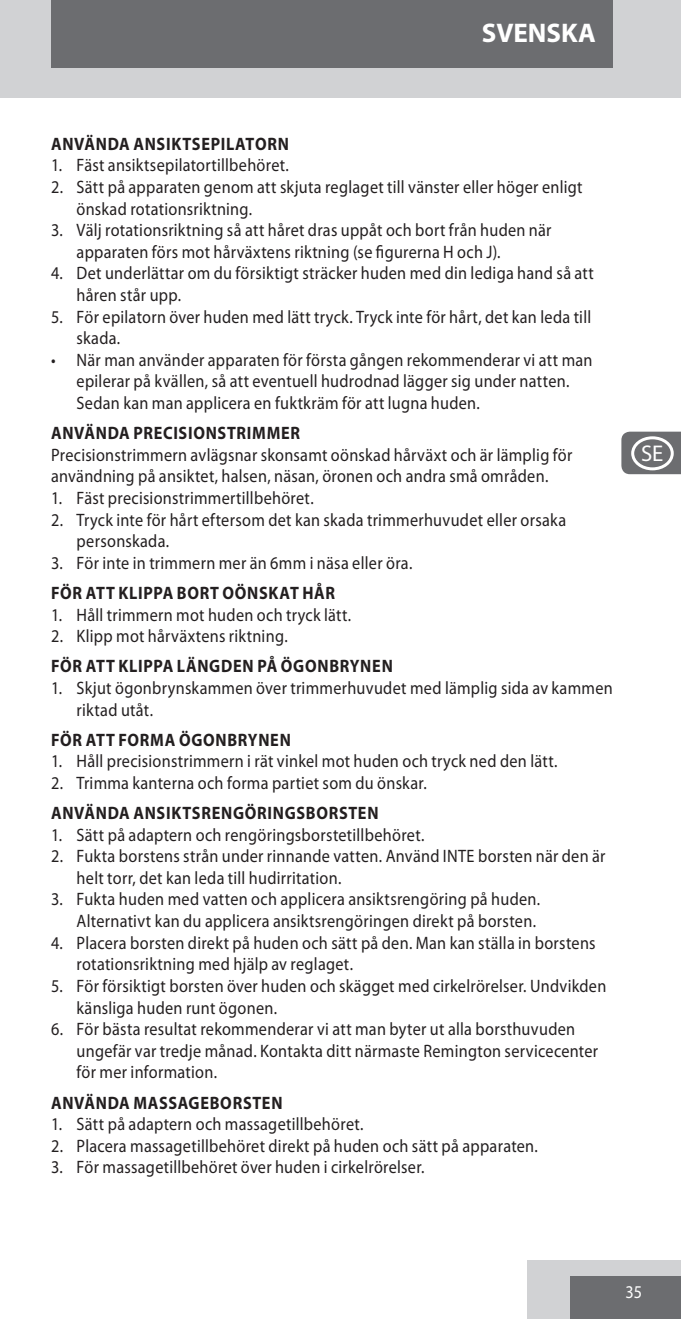
<style>
.page{position:relative;width:681px;height:1319px;background:#fff}
.page>*{position:absolute;margin:0;border:0;box-sizing:border-box;transform-origin:0 0}
.t1{font:700 27px "Myriad Pro";color:#fff}
.t2{font:22.8px "Myriad Pro";color:#fff}
.default{font:18px/21.6px "Myriad Pro";letter-spacing:.02em;color:#231f20;scale:.9 1}
.t3{font:700 18px "Myriad Pro";letter-spacing:.045em;color:#231f20;scale:.9 1}
.t4{font:18px "Myriad Pro";color:#fff;scale:.9 1}
</style>
<div class="page">
<div style="left:527px;top:1259px;width:153px;height:59px;background:#d1d2d4"></div>
<div style="left:569px;top:1276px;width:111px;height:42px;background:#6c6d70"></div>
<div style="left:0;top:0;width:680px;height:98px;background:#d1d2d4"></div>
<div style="left:51px;top:0;width:561px;height:68px;background:#6c6d70"></div>
<svg style="left:621px;top:431px;width:59px;height:43px;background:#797a7d"></svg>
<div style="left:631px;top:138px;width:42px;height:34px;border:3px solid #fff;border-radius:50%"></div>
<div style="left:631px;top:181px;width:42px;height:34px;border:3px solid #fff;border-radius:50%"></div>
<div style="left:631px;top:223px;width:42px;height:34px;border:3px solid #fff;border-radius:50%"></div>
<div style="left:631px;top:266px;width:42px;height:34px;border:3px solid #fff;border-radius:50%"></div>
<div style="left:631px;top:308px;width:42px;height:34px;border:3px solid #fff;border-radius:50%"></div>
<div style="left:631px;top:351px;width:42px;height:34px;border:3px solid #fff;border-radius:50%"></div>
<div style="left:631px;top:394px;width:42px;height:34px;border:3px solid #fff;border-radius:50%"></div>
<div style="left:631px;top:436px;width:42px;height:34px;border:3px solid #fff;border-radius:50%"></div>
<div style="left:631px;top:479px;width:42px;height:34px;border:3px solid #fff;border-radius:50%"></div>
<div style="left:631px;top:521px;width:42px;height:34px;border:3px solid #fff;border-radius:50%"></div>
<div style="left:631px;top:564px;width:42px;height:34px;border:3px solid #fff;border-radius:50%"></div>
<div style="left:631px;top:606px;width:42px;height:34px;border:3px solid #fff;border-radius:50%"></div>
<div style="left:631px;top:649px;width:42px;height:34px;border:3px solid #fff;border-radius:50%"></div>
<div style="left:631px;top:691px;width:42px;height:34px;border:3px solid #fff;border-radius:50%"></div>
<div style="left:631px;top:734px;width:42px;height:34px;border:3px solid #fff;border-radius:50%"></div>
<div style="left:631px;top:776px;width:42px;height:34px;border:3px solid #fff;border-radius:50%"></div>
<div style="left:631px;top:819px;width:42px;height:34px;border:3px solid #fff;border-radius:50%"></div>
<div style="left:631px;top:861px;width:42px;height:34px;border:3px solid #fff;border-radius:50%"></div>
<div style="left:631px;top:904px;width:42px;height:34px;border:3px solid #fff;border-radius:50%"></div>
<div style="left:631px;top:946px;width:42px;height:34px;border:3px solid #fff;border-radius:50%"></div>
<div style="left:631px;top:989px;width:42px;height:34px;border:3px solid #fff;border-radius:50%"></div>
<div style="left:631px;top:1031px;width:42px;height:34px;border:3px solid #fff;border-radius:50%"></div>
<div style="left:631px;top:1074px;width:42px;height:34px;border:3px solid #fff;border-radius:50%"></div>
<p class="t1" style="left:481px;top:15px;width:116px">SVENSKA</p>
<p class="t3" style="left:51px;top:132px;width:265px">ANVÄNDA ANSIKTSEPILATORN</p>
<p class="default" style="left:51px;top:154px;width:266px">1. Fäst ansiktsepilatortillbehöret.</p>
<p class="default" style="left:77px;top:176px;width:563px;text-indent:-26px">2. Sätt på apparaten genom att skjuta reglaget till vänster eller höger enligt önskad rotationsriktning.</p>
<p class="default" style="left:77px;top:219px;width:529px;text-indent:-26px">3. Välj rotationsriktning så att håret dras uppåt och bort från huden när apparaten förs mot hårväxtens riktning (se figurerna H och J).</p>
<p class="default" style="left:77px;top:262px;width:576px;text-indent:-26px">4. Det underlättar om du försiktigt sträcker huden med din lediga hand så att håren står upp.</p>
<p class="default" style="left:77px;top:305px;width:573px;text-indent:-26px">5. För epilatorn över huden med lätt tryck. Tryck inte för hårt, det kan leda till skada.</p>
<p class="default" style="left:77px;top:348px;width:574px;text-indent:-26px">• När man använder apparaten för första gången rekommenderar vi att man epilerar på kvällen, så att eventuell hudrodnad lägger sig under natten.<br>Sedan kan man applicera en fuktkräm för att lugna huden.</p>
<p class="t3" style="left:51px;top:421px;width:278px">ANVÄNDA PRECISIONSTRIMMER</p>
<p class="default" style="left:51px;top:443px;width:580px">Precisionstrimmern avlägsnar skonsamt oönskad hårväxt och är lämplig för användning på ansiktet, halsen, näsan, öronen och andra små områden.</p>
<p class="default" style="left:51px;top:487px;width:293px">1. Fäst precisionstrimmertillbehöret.</p>
<p class="default" style="left:77px;top:508px;width:545px;text-indent:-26px">2. Tryck inte för hårt eftersom det kan skada trimmerhuvudet eller orsaka personskada.</p>
<p class="default" style="left:51px;top:551px;width:403px">3. För inte in trimmern mer än 6mm i näsa eller öra.</p>
<p class="t3" style="left:51px;top:581px;width:317px">FÖR ATT KLIPPA BORT OÖNSKAT HÅR</p>
<p class="default" style="left:51px;top:603px;width:335px">1. Håll trimmern mot huden och tryck lätt.</p>
<p class="default" style="left:51px;top:625px;width:264px">2. Klipp mot hårväxtens riktning.</p>
<p class="t3" style="left:51px;top:654px;width:381px">FÖR ATT KLIPPA LÄNGDEN PÅ ÖGONBRYNEN</p>
<p class="default" style="left:77px;top:676px;width:597px;text-indent:-26px">1. Skjut ögonbrynskammen över trimmerhuvudet med lämplig sida av kammen riktad utåt.</p>
<p class="t3" style="left:51px;top:727px;width:268px">FÖR ATT FORMA ÖGONBRYNEN</p>
<p class="default" style="left:51px;top:750px;width:564px">1. Håll precisionstrimmern i rät vinkel mot huden och tryck ned den lätt.</p>
<p class="default" style="left:51px;top:771px;width:418px">2. Trimma kanterna och forma partiet som du önskar.</p>
<p class="t3" style="left:51px;top:801px;width:365px">ANVÄNDA ANSIKTSRENGÖRINGSBORSTEN</p>
<p class="default" style="left:51px;top:823px;width:416px">1. Sätt på adaptern och rengöringsborstetillbehöret.</p>
<p class="default" style="left:77px;top:845px;width:589px;text-indent:-26px">2. Fukta borstens strån under rinnande vatten. Använd INTE borsten när den är helt torr, det kan leda till hudirritation.</p>
<p class="default" style="left:51px;top:888px;width:545px;text-align:right">3. Fukta huden med vatten och applicera ansiktsrengöring på huden.<br>Alternativt kan du applicera ansiktsrengöringen direkt på borsten.</p>
<p class="default" style="left:77px;top:931px;width:578px;text-indent:-26px">4. Placera borsten direkt på huden och sätt på den. Man kan ställa in borstens rotationsriktning med hjälp av reglaget.</p>
<p class="default" style="left:77px;top:974px;width:590px;text-indent:-26px">5. För försiktigt borsten över huden och skägget med cirkelrörelser. Undvikden känsliga huden runt ögonen.</p>
<p class="default" style="left:77px;top:1017px;width:581px;text-indent:-26px">6. För bästa resultat rekommenderar vi att man byter ut alla borsthuvuden ungefär var tredje månad. Kontakta ditt närmaste Remington servicecenter för mer information.</p>
<p class="t3" style="left:51px;top:1090px;width:258px">ANVÄNDA MASSAGEBORSTEN</p>
<p class="default" style="left:51px;top:1112px;width:348px">1. Sätt på adaptern och massagetillbehöret.</p>
<p class="default" style="left:51px;top:1134px;width:542px">2. Placera massagetillbehöret direkt på huden och sätt på apparaten.</p>
<p class="default" style="left:51px;top:1155px;width:416px">3. För massagetillbehöret över huden i cirkelrörelser.</p>
<p class="t2" style="left:640px;top:439px;width:24px">SE</p>
<p class="t4" style="left:625px;top:1280px;width:20px">35</p>
</div>
